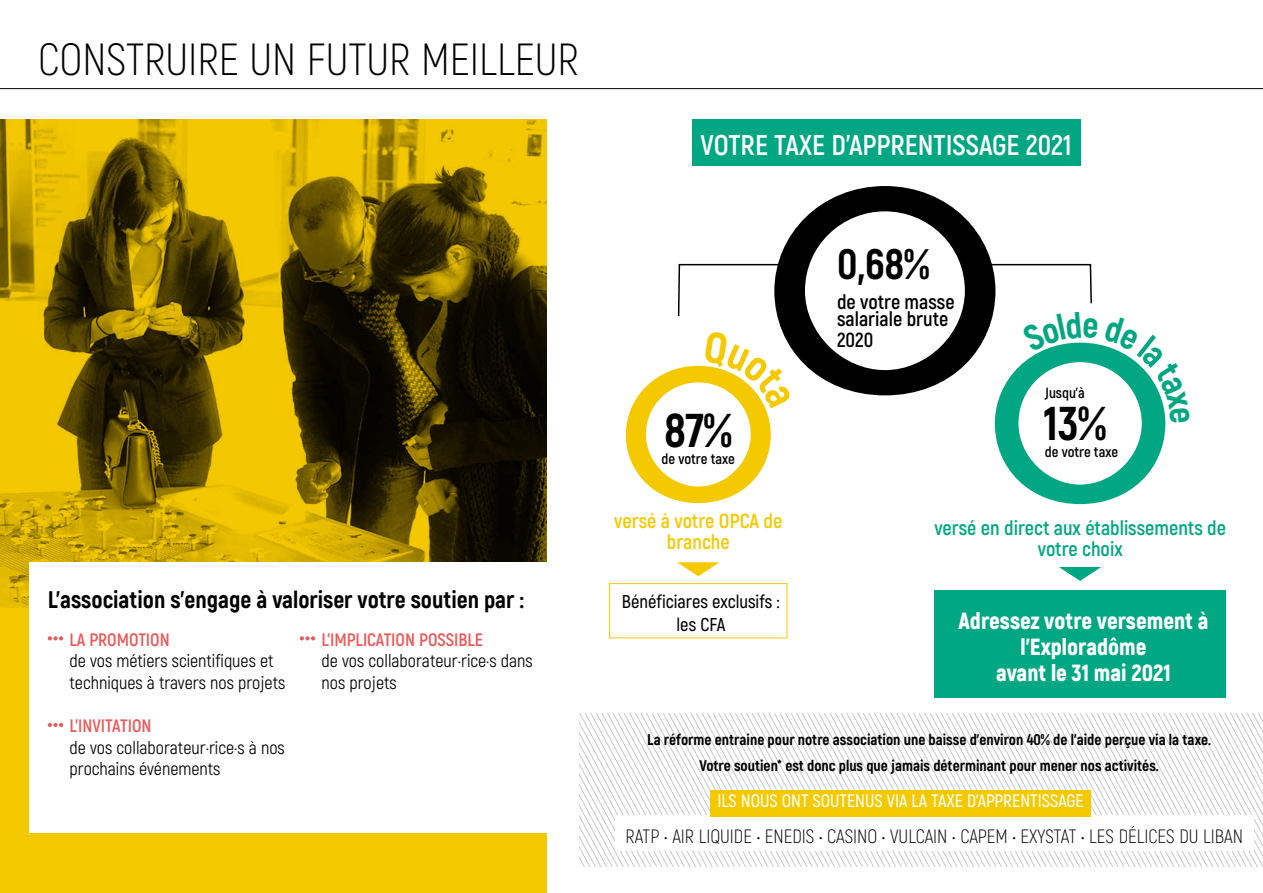
<style>
.page{position:relative;width:1263px;height:893px;background:#fff}
.page>*{position:absolute;margin:0;border:0;box-sizing:border-box;transform-origin:0 0}
.t1{font:800 47.4px "Akrobat";color:#000}
.t2{font:300 45px "Akrobat";color:#000}
.t3{font:800 42.6px "Akrobat";color:#000}
.t4{font:700 28.5px "Akrobat";color:#fff}
.t5{font:800 24px "Akrobat";color:#000}
.t6{font:900 23.4px/25.8px "Akrobat";color:#fff;text-align:center}
.t7{font:700 20.4px/20.4px "Akrobat";color:#00a783;text-align:center}
.t8{font:700 20.4px/16.6px "Akrobat";color:#000}
.t9{font:700 20.4px/20.4px "Akrobat";color:#f4c900;text-align:center}
.t10{font:300 19.35px "Akrobat";color:#000}
.t11{font:600 18.6px/23.9px "Akrobat";color:#000;text-align:center}
.t12{font:18px/21.6px "Akrobat";color:#000}
.t13{font:700 18px "Akrobat";color:#eb5a5a}
.t14{font:600 18px "Akrobat";color:#fff}
.t15{font:800 15.45px/25.8px "Akrobat";color:#000;text-align:center}
.t16{font:700 14.85px "Akrobat";color:#000}
</style>
<div class="page">
<div style="left:0;top:119px;width:546px;height:774px;background:#f5c900"></div>
<img style="left:0;top:119px;width:546px;height:488px">
<div style="left:29px;top:562px;width:524px;height:271px;background:#fff"></div>
<hr style="left:0;top:88px;width:1263px;height:1px;background:#000">
<svg style="left:579px;top:713px;width:289px;height:154px"></svg>
<div style="left:616px;top:815px;width:638px;height:36px;background:#fff"></div>
<div style="left:710px;top:790px;width:381px;height:27px;background:#f5c900"></div>
<div style="left:692px;top:119px;width:388px;height:47px;background:#00a782"></div>
<svg style="left:778px;top:186px;width:214px;height:77px"></svg>
<div style="left:609px;top:583px;width:178px;height:55px;border:1px solid #f5c900"></div>
<div style="left:935px;top:590px;width:291px;height:108px;background:#00a783"></div>
<svg style="left:48px;top:636px;width:15px;height:4px"></svg>
<svg style="left:300px;top:636px;width:15px;height:4px"></svg>
<svg style="left:48px;top:723px;width:15px;height:4px"></svg>
<svg style="left:1059px;top:567px;width:42px;height:14px"></svg>
<svg style="left:677px;top:562px;width:42px;height:14px"></svg>
<svg style="left:626px;top:263px;width:540px;height:241px"></svg>
<h2 class="t2" style="left:38px;top:33px;width:542px">CONSTRUIRE UN FUTUR MEILLEUR</h2>
<h3 class="t4" style="left:700px;top:128px;width:372px">VOTRE TAXE D’APPRENTISSAGE 2021</h3>
<h3 class="t5" style="left:48px;top:585px;width:478px">L’association s’engage à valoriser votre soutien par :</h3>
<p class="t13" style="left:70px;top:628px;width:102px">LA PROMOTION</p>
<p class="t12" style="left:70px;top:650px;width:217px">de vos métiers scientifiques et techniques à travers nos projets</p>
<p class="t13" style="left:322px;top:628px;width:163px">L’IMPLICATION POSSIBLE</p>
<p class="t12" style="left:322px;top:650px;width:213px">de vos collaborateur·rice·s dans nos projets</p>
<p class="t13" style="left:70px;top:715px;width:83px">L’INVITATION</p>
<p class="t12" style="left:70px;top:737px;width:217px">de vos collaborateur·rice·s à nos prochains événements</p>
<h1 class="t1" style="left:664px;top:400px;width:70px">87%</h1>
<p class="t16" style="left:661px;top:450px;width:75px">de votre taxe</p>
<h3 class="t3" style="left:837px;top:237px;width:94px">0,68%</h3>
<h3 class="t8" style="left:837px;top:293px;width:119px">de votre masse salariale brute</h3>
<h3 class="t8" style="left:837px;top:331px;width:38px">2020</h3>
<p class="t16" style="left:1045px;top:384px;width:42px">Jusqu’à</p>
<h1 class="t1" style="left:1043px;top:393px;width:64px">13%</h1>
<p class="t16" style="left:1045px;top:443px;width:75px">de votre taxe</p>
<h3 class="t9" style="left:614px;top:511px;width:170px">versé à votre OPCA de branche</h3>
<h3 class="t7" style="left:934px;top:518px;width:293px">versé en direct aux établissements de votre choix</h3>
<p class="t11" style="left:622px;top:589px;width:159px">Bénéficiares exclusifs : les CFA</p>
<h3 class="t6" style="left:958px;top:608px;width:251px">Adressez votre versement à l’Exploradôme<br>avant le 31 mai 2021</h3>
<p class="t15" style="left:647px;top:727px;width:565px">La réforme entraine pour notre association une baisse d’environ 40% de l’aide perçue via la taxe.<br>Votre soutien* est donc plus que jamais déterminant pour mener nos activités.</p>
<p class="t14" style="left:717px;top:790px;width:368px">ILS NOUS ONT SOUTENUS VIA LA TAXE D’APPRENTISSAGE</p>
<p class="t10" style="left:626px;top:825px;width:619px">RATP • AIR LIQUIDE • ENEDIS • CASINO • VULCAIN • CAPEM • EXYSTAT • LES DÉLICES DU LIBAN</p>
</div>
